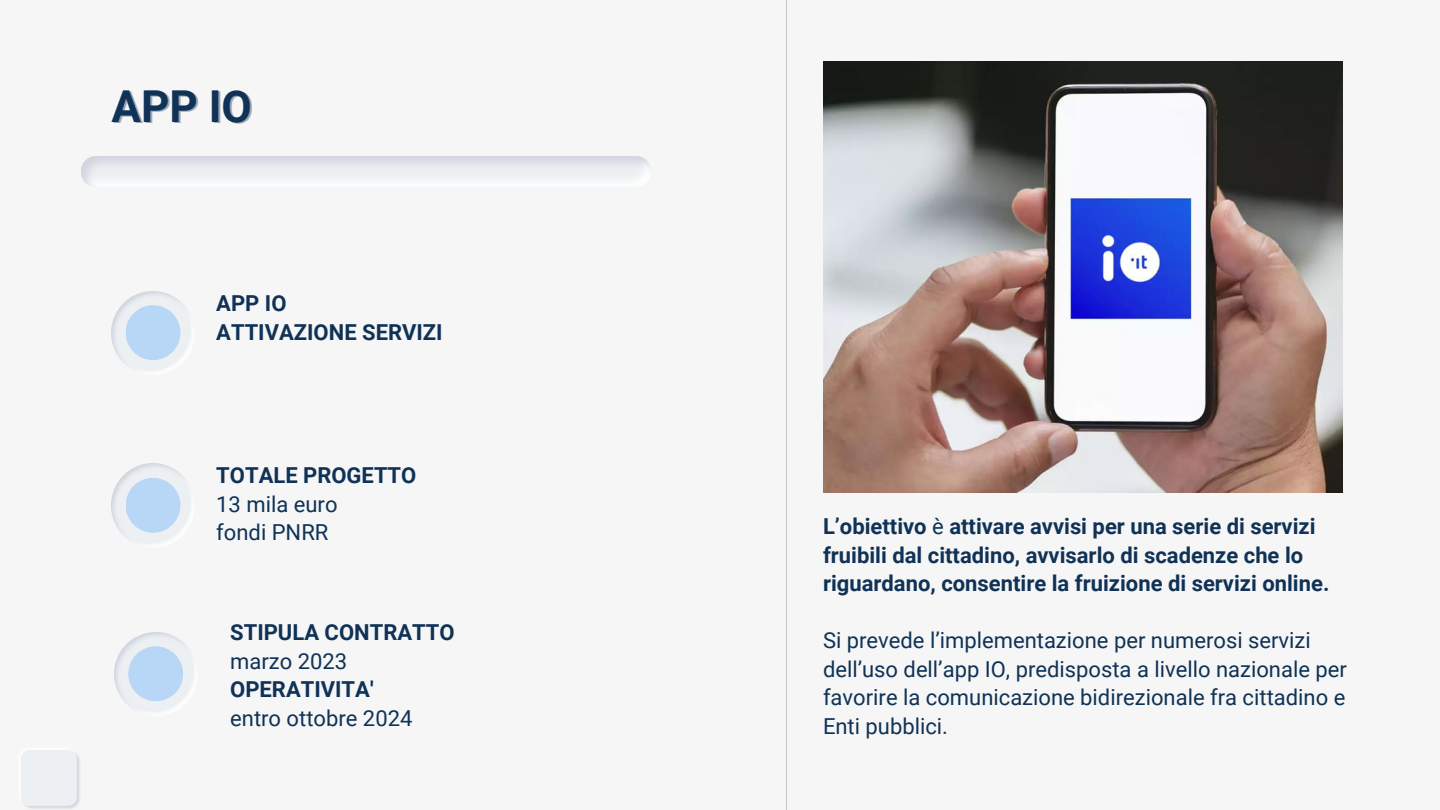
<style>
.page{position:relative;width:1440px;height:810px;background:#f6f6f6}
.page>*{position:absolute;margin:0;border:0;box-sizing:border-box;transform-origin:0 0}
.t1{font:700 44px "Roboto";color:#0f3256}
.t2{font:700 22px/28.5px "Roboto";color:#0f3256}
.t3{font:22px/28.5px "Roboto";color:#0f3256}
.s1{font-weight:400}
</style>
<div class="page">
<hr style="left:786px;top:0;width:1px;height:810px;background:#000">
<img style="left:112px;top:464px;width:77px;height:78px">
<div style="left:126px;top:478px;width:54px;height:55px;background:#b8d6f6;border-radius:50%"></div>
<img style="left:112px;top:291px;width:77px;height:78px">
<div style="left:126px;top:305px;width:54px;height:55px;background:#b8d6f6;border-radius:50%"></div>
<img style="left:22px;top:751px;width:58px;height:58px">
<img style="left:114px;top:632px;width:78px;height:78px">
<div style="left:128px;top:646px;width:55px;height:55px;background:#b8d6f6;border-radius:50%"></div>
<img style="left:823px;top:62px;width:520px;height:430px">
<h1 class="t1" style="left:112px;top:81px;width:142px">APP IO</h1>
<p class="t2" style="left:216px;top:289px;width:228px">APP IO<br>ATTIVAZIONE SERVIZI</p>
<p class="t2" style="left:216px;top:462px;width:202px">TOTALE PROGETTO</p>
<p class="t3" style="left:216px;top:490px;width:123px">13 mila euro fondi PNRR</p>
<p class="t2" style="left:230px;top:619px;width:226px">STIPULA CONTRATTO</p>
<p class="t3" style="left:230px;top:647px;width:118px">marzo 2023</p>
<p class="t2" style="left:230px;top:676px;width:145px">OPERATIVITA'</p>
<p class="t3" style="left:230px;top:704px;width:184px">entro ottobre 2024</p>
<p class="t2" style="left:823px;top:512px;width:508px">L’obiettivo <span class="s1">è</span> attivare avvisi per una serie di servizi fruibili dal cittadino, avvisarlo di scadenze che lo riguardano, consentire la fruizione di servizi online.</p>
<p class="t3" style="left:823px;top:626px;width:525px">Si prevede l’implementazione per numerosi servizi dell’uso dell’app IO, predisposta a livello nazionale per favorire la comunicazione bidirezionale fra cittadino e Enti pubblici.</p>
</div>
